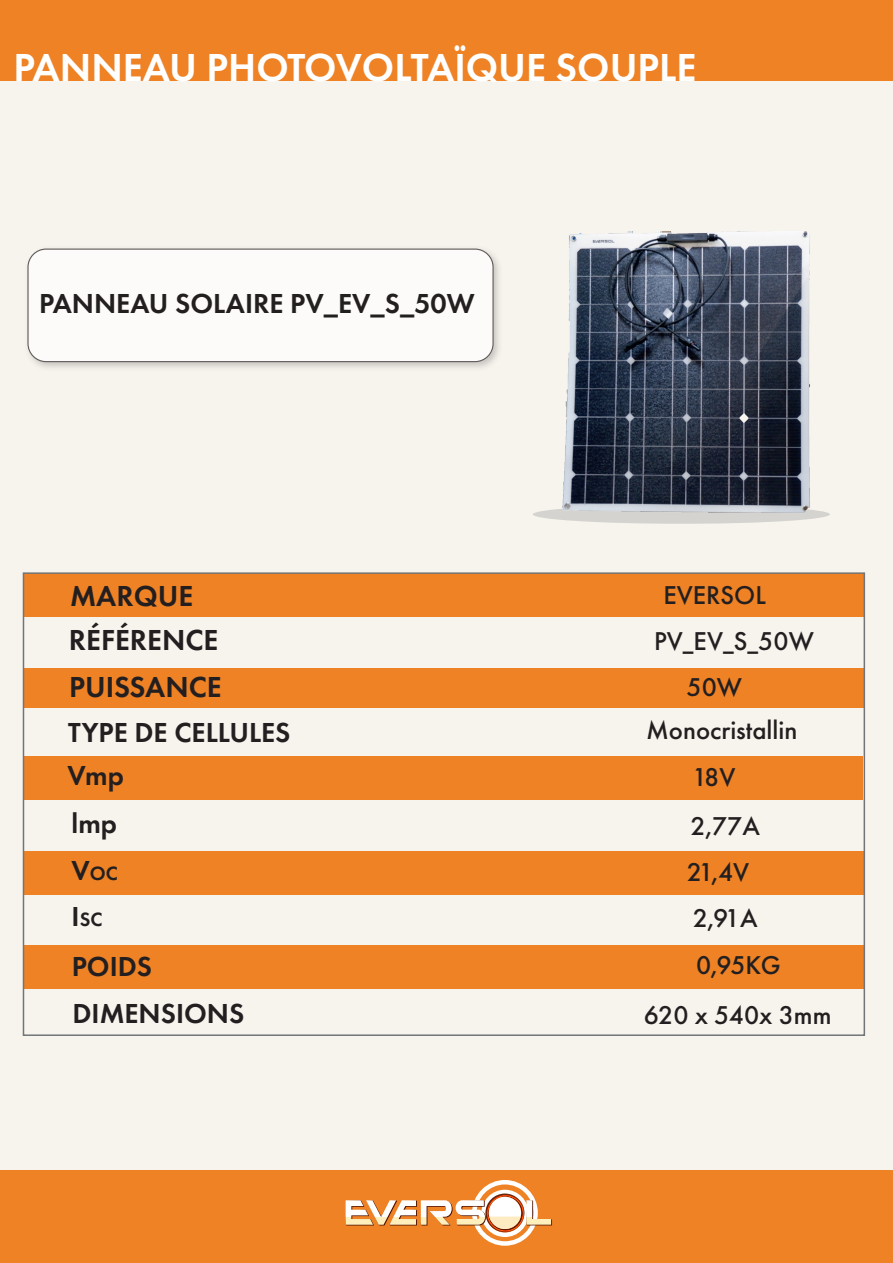
<style>
.page{position:relative;width:893px;height:1263px;background:#f7f3ed}
.page>*{position:absolute;margin:0;border:0;box-sizing:border-box;transform-origin:0 0}
.t1{font:600 40.5px "Futura PT";color:#fff}
.t2{font:600 30px "Futura PT";color:#231f20}
.t3{font:600 28.5px "Futura PT";color:#231f20}
.t4{font:500 26.7px/46.3px "Futura PT";color:#231f20}
.t5{font:600 19.95px "Futura PT";color:#231f20}
.s1{font-size:28.5px}
</style>
<div class="page">
<div style="left:0;top:1170px;width:893px;height:93px;background:#ee8225"></div>
<div style="left:472px;top:1180px;width:66px;height:66px;border:4px solid #fff;border-radius:50%"></div>
<div style="left:481px;top:1190px;width:48px;height:47px;border:4px solid #fff;border-radius:50%"></div>
<svg style="left:346px;top:1193px;width:206px;height:39px"></svg>
<div style="left:0;top:0;width:893px;height:81px;background:#ee8225"></div>
<div style="left:23px;top:945px;width:841px;height:43px;background:#ee8225"></div>
<div style="left:24px;top:851px;width:840px;height:44px;background:#ee8225"></div>
<div style="left:24px;top:668px;width:840px;height:40px;background:#ee8225"></div>
<div style="left:23px;top:574px;width:841px;height:43px;background:#ee8225"></div>
<div style="left:23px;top:756px;width:840px;height:44px;background:#ee8225"></div>
<div style="left:533px;top:505px;width:297px;height:19px;background:#d4d3cf;border-radius:50%"></div>
<img style="left:28px;top:248px;width:471px;height:120px">
<div style="left:28px;top:249px;width:465px;height:113px;background:#fff;border-radius:18px"></div>
<div style="left:27px;top:249px;width:467px;height:113px;border:1px solid #231f20;border-radius:18px"></div>
<img style="left:562px;top:231px;width:249px;height:282px">
<h1 class="t1" style="left:13px;top:42px;width:685px">PANNEAU PHOTOVOLTAÏQUE SOUPLE</h1>
<p class="t3" style="left:39px;top:285px;width:437px">PANNEAU SOLAIRE PV_EV_S_50W</p>
<p class="t2" style="left:70px;top:577px;width:125px">MARQUE</p>
<p class="t4" style="left:663px;top:571px;width:104px">EVERSOL</p>
<p class="t2" style="left:69px;top:621px;width:151px">RÉFÉRENCE</p>
<p class="t4" style="left:654px;top:618px;width:161px">PV_EV_S_50W</p>
<p class="t2" style="left:69px;top:668px;width:154px">PUISSANCE</p>
<p class="t4" style="left:686px;top:664px;width:57px">50W</p>
<p class="t3" style="left:68px;top:715px;width:224px">TYPE DE CELLULES</p>
<p class="t4" style="left:646px;top:707px;width:153px">Monocristallin</p>
<p class="t3" style="left:68px;top:757px;width:58px">Vmp</p>
<p class="t3" style="left:72px;top:805px;width:47px">lmp</p>
<p class="t5" style="left:72px;top:861px;width:48px"><span class="s1">V</span>OC</p>
<p class="t5" style="left:72px;top:907px;width:32px"><span class="s1">I</span>SC</p>
<p class="t4" style="left:692px;top:754px;width:45px">18V</p>
<p class="t4" style="left:687px;top:802px;width:75px">2,77A<br>21,4V<br>2,91A</p>
<p class="t3" style="left:72px;top:949px;width:82px">POIDS</p>
<p class="t4" style="left:696px;top:941px;width:86px">0,95KG</p>
<p class="t3" style="left:73px;top:995px;width:173px">DIMENSIONS</p>
<p class="t4" style="left:644px;top:991px;width:189px">620 x 540x 3mm</p>
</div>
